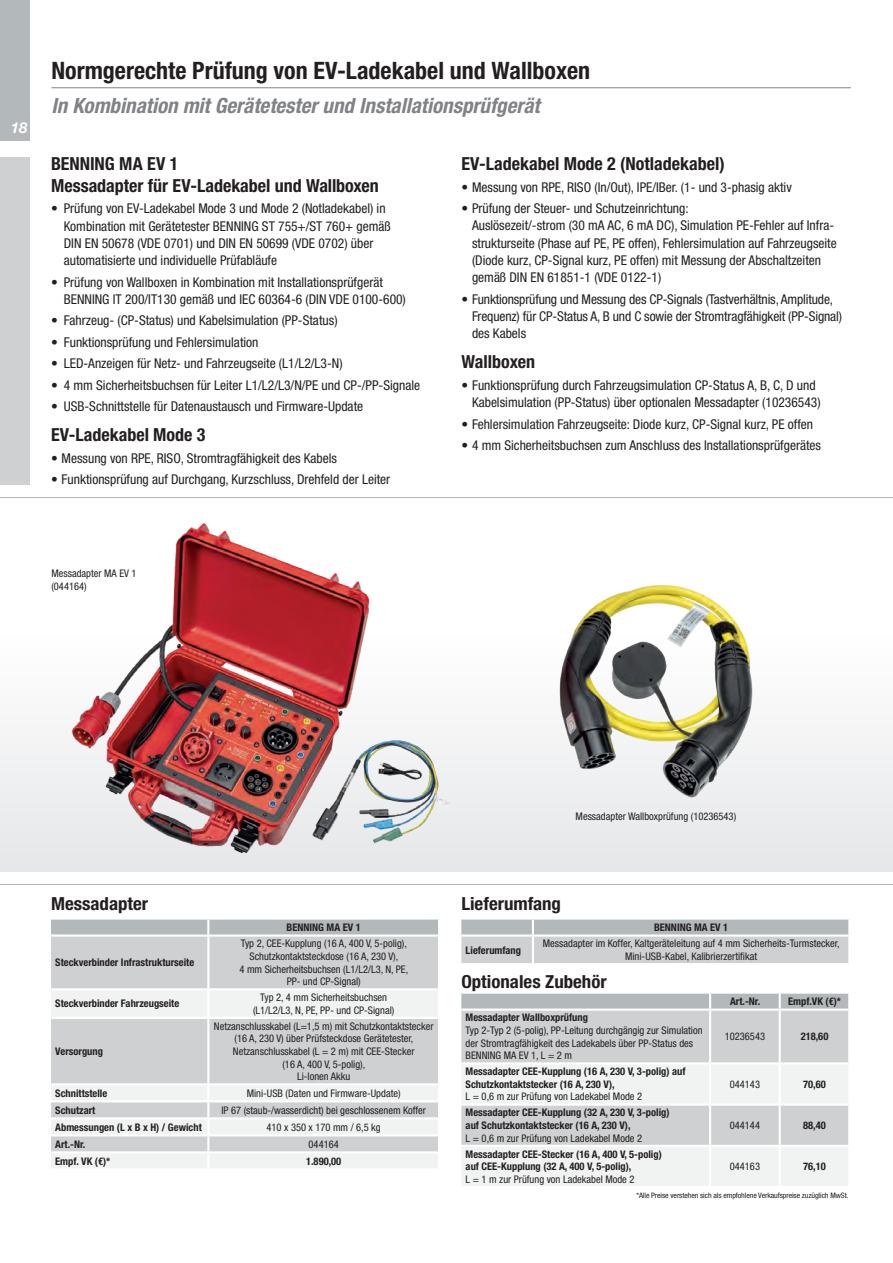
<style>
.page{position:relative;width:893px;height:1263px;background:#fff}
.page>*{position:absolute;margin:0;border:0;box-sizing:border-box;transform-origin:0 0}
.t1{font:700 condensed 24px "Helvetica Neue LT Pro";color:#231f20}
.t2{font:italic 700 condensed 21px "Helvetica Neue LT Pro";color:#808285}
.t3{font:700 condensed 18px/21.6px "Helvetica Neue LT Pro";color:#231f20}
.t4{font:700 condensed 18px "Helvetica Neue LT Pro";color:#231f20;scale:1.05 1}
.t5{font:italic 700 15px "Helvetica Neue LT Pro";color:#fff}
.t6{font:condensed 13.5px/17.2px "Helvetica Neue LT Pro";color:#231f20}
.t7{font:condensed 10.5px/12.6px "Helvetica Neue LT Pro";color:#231f20;text-align:center}
.t8{font:700 condensed 10.5px/12.6px "Helvetica Neue LT Pro";color:#231f20}
.t9{font:condensed 7.5px "Helvetica Neue LT Pro";letter-spacing:-.01em;color:#231f20;scale:1.05 1}
</style>
<div class="page">
<div style="left:0;top:157px;width:30px;height:328px;background:#ced0d2"></div>
<div style="left:0;top:0;width:30px;height:140px;background:#b3b8ba"></div>
<div style="left:0;top:510px;width:893px;height:362px;background:linear-gradient(to bottom,#fff,#e8e9eb)"></div>
<hr style="left:0;top:497px;width:893px;height:1px;background:#b3b8ba">
<hr style="left:0;top:884px;width:893px;height:1px;background:#b3b8ba">
<img style="left:66px;top:517px;width:390px;height:342px">
<img style="left:549px;top:574px;width:214px;height:233px">
<hr style="left:51px;top:87px;width:800px;height:1px;background:#808285">
<div style="left:51px;top:1019px;width:387px;height:64px;background:#ced0d2"></div>
<svg style="left:51px;top:919px;width:388px;height:98px"></svg>
<hr style="left:51px;top:934px;width:157px;height:2px;background:#fff">
<hr style="left:208px;top:934px;width:232px;height:2px;background:#fff">
<hr style="left:207px;top:936px;width:2px;height:52px;background:#fff">
<hr style="left:438px;top:936px;width:2px;height:52px;background:#fff">
<hr style="left:51px;top:988px;width:157px;height:2px;background:#fff">
<hr style="left:208px;top:988px;width:232px;height:2px;background:#fff">
<hr style="left:207px;top:990px;width:2px;height:27px;background:#fff">
<hr style="left:438px;top:990px;width:2px;height:27px;background:#fff">
<hr style="left:207px;top:1019px;width:2px;height:64px;background:#fff">
<svg style="left:51px;top:1086px;width:388px;height:82px"></svg>
<div style="left:461px;top:1011px;width:387px;height:51px;background:#ced0d2"></div>
<svg style="left:461px;top:1065px;width:387px;height:121px;fill:#f1f3f3"></svg>
<svg style="left:461px;top:993px;width:388px;height:15px;background:#b7bcbd"></svg>
<hr style="left:709px;top:1011px;width:2px;height:51px;background:#fff">
<hr style="left:779px;top:1011px;width:2px;height:51px;background:#fff">
<hr style="left:709px;top:1064px;width:2px;height:39px;background:#fff">
<hr style="left:779px;top:1064px;width:2px;height:39px;background:#fff">
<hr style="left:461px;top:1103px;width:249px;height:3px;background:#fff">
<hr style="left:710px;top:1103px;width:70px;height:3px;background:#fff">
<hr style="left:709px;top:1106px;width:2px;height:39px;background:#fff">
<hr style="left:780px;top:1103px;width:70px;height:3px;background:#fff">
<hr style="left:779px;top:1106px;width:2px;height:39px;background:#fff">
<hr style="left:461px;top:1145px;width:249px;height:2px;background:#fff">
<hr style="left:710px;top:1145px;width:70px;height:2px;background:#fff">
<hr style="left:709px;top:1147px;width:2px;height:39px;background:#fff">
<hr style="left:780px;top:1145px;width:70px;height:2px;background:#fff">
<hr style="left:779px;top:1147px;width:2px;height:39px;background:#fff">
<svg style="left:461px;top:919px;width:388px;height:44px;background:#c6c9cb"></svg>
<hr style="left:461px;top:934px;width:72px;height:2px;background:#fff">
<hr style="left:533px;top:934px;width:317px;height:2px;background:#fff">
<hr style="left:532px;top:936px;width:2px;height:27px;background:#fff">
<hr style="left:848px;top:936px;width:2px;height:27px;background:#fff">
<p class="t5" style="left:11px;top:118px;width:18px">18</p>
<h1 class="t1" style="left:51px;top:56px;width:540px">Normgerechte Prüfung von EV-Ladekabel und Wallboxen</h1>
<h2 class="t2" style="left:51px;top:92px;width:490px">In Kombination mit Gerätetester und Installationsprüfgerät</h2>
<h3 class="t3" style="left:51px;top:153px;width:329px">BENNING MA EV 1<br>Messadapter für EV-Ladekabel und Wallboxen</h3>
<p class="t6" style="left:64px;top:200px;width:328px;text-indent:-13px">• Prüfung von EV-Ladekabel Mode 3 und Mode 2 (Notladekabel) in Kombination mit Gerätetester BENNING ST 755+/ST 760+ gemäß DIN EN 50678 (VDE 0701) und DIN EN 50699 (VDE 0702) über automatisierte und individuelle Prüfabläufe</p>
<p class="t6" style="left:64px;top:273px;width:344px;text-indent:-13px">• Prüfung von Wallboxen in Kombination mit Installationsprüfgerät<br>BENNING IT 200/IT130 gemäß und IEC 60364-6 (DIN VDE 0100-600)</p>
<p class="t6" style="left:51px;top:312px;width:288px">• Fahrzeug- (CP-Status) und Kabelsimulation (PP-Status)</p>
<p class="t6" style="left:51px;top:333px;width:209px">• Funktionsprüfung und Fehlersimulation</p>
<p class="t6" style="left:51px;top:355px;width:293px">• LED-Anzeigen für Netz- und Fahrzeugseite (L1/L2/L3-N)</p>
<p class="t6" style="left:51px;top:376px;width:371px">• 4 mm Sicherheitsbuchsen für Leiter L1/L2/L3/N/PE und CP-/PP-Signale</p>
<p class="t6" style="left:51px;top:398px;width:314px">• USB-Schnittstelle für Datenaustausch und Firmware-Update</p>
<h3 class="t3" style="left:51px;top:424px;width:156px">EV-Ladekabel Mode 3</h3>
<p class="t6" style="left:51px;top:449px;width:288px">• Messung von RPE, RISO, Stromtragfähigkeit des Kabels</p>
<p class="t6" style="left:51px;top:471px;width:341px">• Funktionsprüfung auf Durchgang, Kurzschluss, Drehfeld der Leiter</p>
<h3 class="t3" style="left:461px;top:153px;width:265px">EV-Ladekabel Mode 2 (Notladekabel)</h3>
<p class="t6" style="left:461px;top:178px;width:332px">• Messung von RPE, RISO (In/Out), IPE/IBer. (1- und 3-phasig aktiv</p>
<p class="t6" style="left:472px;top:200px;width:366px;text-indent:-11px">• Prüfung der Steuer- und Schutzeinrichtung:<br>Auslösezeit/-strom (30 mA AC, 6 mA DC), Simulation PE-Fehler auf Infra&shy;strukturseite (Phase auf PE, PE offen), Fehlersimulation auf Fahrzeugseite (Diode kurz, CP-Signal kurz, PE offen) mit Messung der Abschaltzeiten gemäß DIN EN 61851-1 (VDE 0122-1)</p>
<p class="t6" style="left:472px;top:290px;width:371px;text-indent:-11px">• Funktionsprüfung und Messung des CP-Signals (Tastverhältnis, Amplitude,<br>Frequenz) für CP-Status A, B und C sowie der Stromtragfähigkeit (PP-Signal) des Kabels</p>
<h3 class="t3" style="left:461px;top:351px;width:75px">Wallboxen</h3>
<p class="t6" style="left:472px;top:376px;width:350px;text-indent:-11px">• Funktionsprüfung durch Fahrzeugsimulation CP-Status A, B, C, D und<br>Kabelsimulation (PP-Status) über optionalen Messadapter (10236543)</p>
<p class="t6" style="left:461px;top:415px;width:353px">• Fehlersimulation Fahrzeugseite: Diode kurz, CP-Signal kurz, PE offen</p>
<p class="t6" style="left:461px;top:436px;width:361px">• 4 mm Sicherheitsbuchsen zum Anschluss des Installationsprüfgerätes</p>
<p class="t7" style="left:51px;top:567px;width:87px;text-align:left">Messadapter MA EV 1 (044164)</p>
<p class="t7" style="left:576px;top:810px;width:162px">Messadapter Wallboxprüfung (10236543)</p>
<h3 class="t4" style="left:51px;top:893px;width:94px">Messadapter</h3>
<p class="t8" style="left:55px;top:956px;width:140px">Steckverbinder Infrastrukturseite</p>
<p class="t8" style="left:287px;top:921px;width:76px">BENNING MA EV 1</p>
<p class="t7" style="left:239px;top:937px;width:170px">Typ 2, CEE-Kupplung (16 A, 400 V, 5-polig), Schutzkontaktsteckdose (16 A, 230 V),<br>4 mm Sicherheitsbuchsen (L1/L2/L3, N, PE, PP- und CP-Signal)</p>
<p class="t8" style="left:55px;top:997px;width:125px">Steckverbinder Fahrzeugseite</p>
<p class="t7" style="left:253px;top:991px;width:143px">Typ 2, 4 mm Sicherheitsbuchsen (L1/L2/L3, N, PE, PP- und CP-Signal)</p>
<p class="t8" style="left:55px;top:1045px;width:49px">Versorgung</p>
<p class="t7" style="left:214px;top:1020px;width:221px">Netzanschlusskabel (L=1,5 m) mit Schutzkontaktstecker (16 A, 230 V) über Prüfsteckdose Gerätetester, Netzanschlusskabel (L = 2 m) mit CEE-Stecker<br>(16 A, 400 V, 5-polig),<br>Li-Ionen Akku</p>
<p class="t8" style="left:55px;top:1086px;width:54px">Schnittstelle</p>
<p class="t7" style="left:247px;top:1086px;width:155px">Mini-USB (Daten und Firmware-Update)</p>
<p class="t8" style="left:55px;top:1103px;width:42px">Schutzart</p>
<p class="t7" style="left:221px;top:1103px;width:206px">IP 67 (staub-/wasserdicht) bei geschlossenem Koffer</p>
<p class="t8" style="left:55px;top:1120px;width:148px">Abmessungen (L x B x H) / Gewicht</p>
<p class="t7" style="left:267px;top:1120px;width:116px">410 x 350 x 170 mm / 6,5 kg</p>
<p class="t8" style="left:55px;top:1137px;width:32px">Art.-Nr.</p>
<p class="t7" style="left:309px;top:1137px;width:32px">044164</p>
<p class="t8" style="left:55px;top:1154px;width:56px">Empf. VK (€)*</p>
<p class="t8" style="left:306px;top:1154px;width:37px">1.890,00</p>
<h3 class="t4" style="left:461px;top:893px;width:96px">Lieferumfang</h3>
<p class="t8" style="left:654px;top:921px;width:76px">BENNING MA EV 1</p>
<p class="t8" style="left:466px;top:943px;width:57px">Lieferumfang</p>
<p class="t7" style="left:543px;top:937px;width:298px">Messadapter im Koffer, Kaltgeräteleitung auf 4 mm Sicherheits-Turmstecker,<br>Mini-USB-Kabel, Kalibrierzertifikat</p>
<h3 class="t4" style="left:461px;top:971px;width:140px">Optionales Zubehör</h3>
<p class="t8" style="left:730px;top:995px;width:32px">Art.-Nr.</p>
<p class="t8" style="left:788px;top:995px;width:54px">Empf.VK (€)*</p>
<p class="t8" style="left:466px;top:1011px;width:124px">Messadapter Wallboxprüfung</p>
<p class="t7" style="left:466px;top:1024px;width:238px;text-align:left">Typ 2-Typ 2 (5-polig), PP-Leitung durchgängig zur Simulation der Stromtragfähigkeit des Ladekabels über PP-Status des<br>BENNING MA EV 1, L = 2 m</p>
<p class="t7" style="left:725px;top:1030px;width:42px">10236543</p>
<p class="t8" style="left:801px;top:1030px;width:29px">218,60</p>
<p class="t8" style="left:466px;top:1065px;width:221px">Messadapter CEE-Kupplung (16 A, 230 V, 3-polig) auf<br>Schutzkontaktstecker (16 A, 230 V),</p>
<p class="t7" style="left:466px;top:1090px;width:178px">L = 0,6 m zur Prüfung von Ladekabel Mode 2</p>
<p class="t7" style="left:730px;top:1078px;width:32px">044143</p>
<p class="t8" style="left:803px;top:1077px;width:24px">70,60</p>
<p class="t8" style="left:466px;top:1106px;width:205px">Messadapter CEE-Kupplung (32 A, 230 V, 3-polig) auf Schutzkontaktstecker (16 A, 230 V),</p>
<p class="t7" style="left:466px;top:1131px;width:178px">L = 0,6 m zur Prüfung von Ladekabel Mode 2</p>
<p class="t7" style="left:730px;top:1119px;width:32px">044144</p>
<p class="t8" style="left:803px;top:1119px;width:24px">88,40</p>
<p class="t8" style="left:466px;top:1147px;width:198px">Messadapter CEE-Stecker (16 A, 400 V, 5-polig) auf CEE-Kupplung (32 A, 400 V, 5-polig),</p>
<p class="t7" style="left:466px;top:1173px;width:170px">L = 1 m zur Prüfung von Ladekabel Mode 2</p>
<p class="t7" style="left:730px;top:1160px;width:32px">044163</p>
<p class="t8" style="left:803px;top:1160px;width:24px">76,10</p>
<p class="t9" style="left:636px;top:1191px;width:203px">*Alle Preise verstehen sich als empfohlene Verkaufspreise zuzüglich MwSt.</p>
</div>
